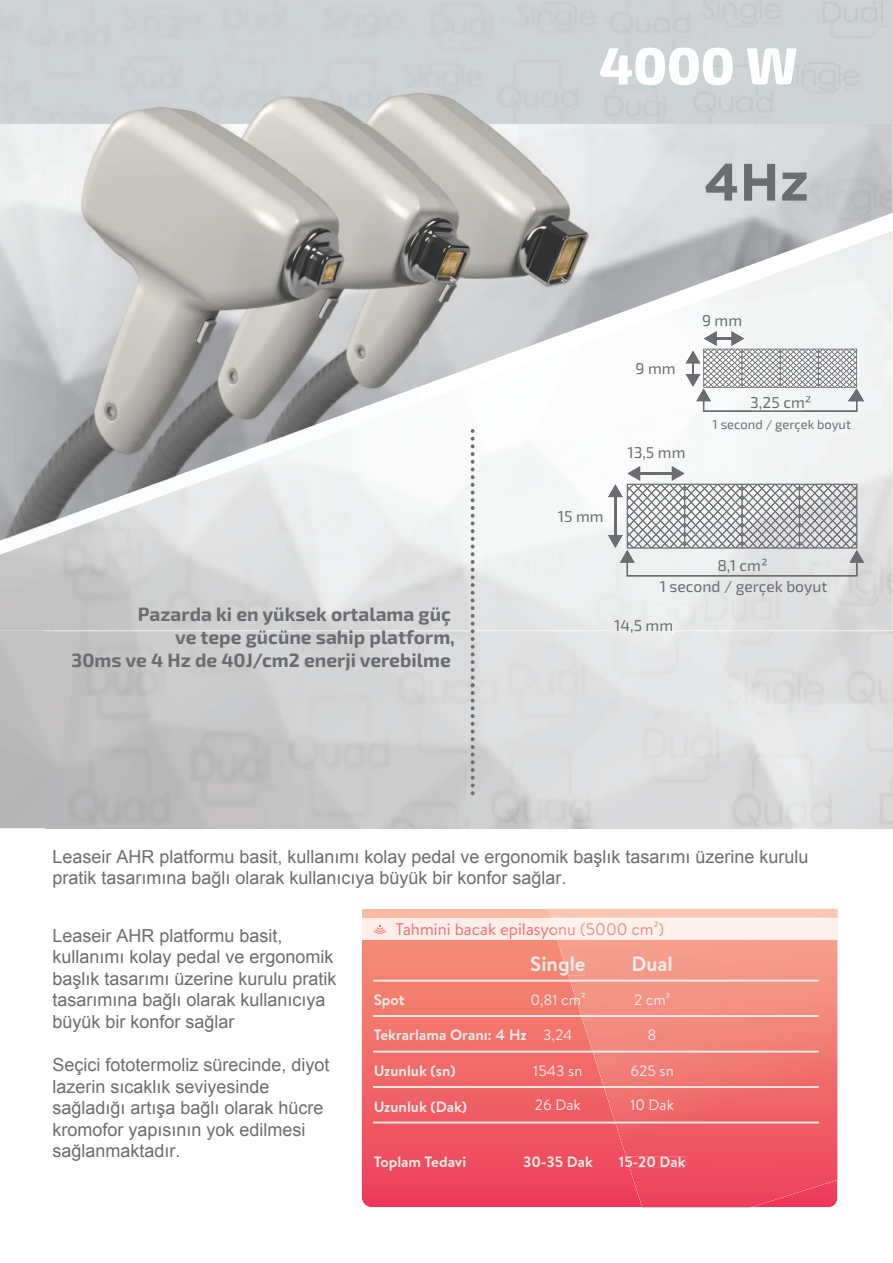
<style>
.page{position:relative;width:893px;height:1263px;background:#fff}
.page>*{position:absolute;margin:0;border:0;box-sizing:border-box;transform-origin:0 0}
.t1{font:800 52.5px "Exo 2";color:#fff}
.t2{font:700 20.7px "Brandon Text";color:#eaeae4}
.t3{font:700 20.7px "Brandon Text";color:#efeee9}
.t4{font:700 19.2px/23.1px "Exo 2";color:#6c6d70;text-align:right}
.t5{font:18px/21.6px "Arial";color:#6c6d70}
.t6{font:16.8px "Brandon Text";color:#f16b71}
.t7{font:15.75px "Exo 2";color:#6c6d70}
.t8{font:700 15px "Brandon Text";color:#eaeae4}
.t9{font:15px "Brandon Text";color:#eaeae4}
.t10{font:700 15px "Brandon Text";color:#e9eae5}
.t11{font:15px "Brandon Text";color:#ecede8}
.t12{font:15px "Brandon Text";color:#ebece7}
.t13{font:15px "Brandon Text";color:#efeee9}
.t14{font:15px "Brandon Text";color:#ecede9}
.t15{font:12.9px "Exo 2";color:#6c6d70}
.s1{color:#f38988}
.s2{color:#efeee9}
.s3{color:#eaeae4}
</style>
<div class="page">
<img style="left:0;top:125px;width:420px;height:311px">
<img style="left:420px;top:125px;width:315px;height:206px">
<img style="left:735px;top:125px;width:158px;height:106px">
<img style="left:420px;top:331px;width:52px;height:49px">
<img style="left:0;top:436px;width:157px;height:94px">
<img style="left:0;top:124px;width:893px;height:1px">
<img style="left:0;top:64px;width:893px;height:60px">
<img style="left:735px;top:231px;width:158px;height:399px">
<img style="left:577px;top:280px;width:159px;height:350px">
<img style="left:472px;top:330px;width:106px;height:300px">
<img style="left:314px;top:380px;width:159px;height:250px">
<img style="left:157px;top:430px;width:158px;height:200px">
<img style="left:52px;top:497px;width:106px;height:133px">
<img style="left:0;top:530px;width:53px;height:100px">
<img style="left:628px;top:447px;width:56px;height:13px">
<img style="left:558px;top:511px;width:44px;height:11px">
<img style="left:660px;top:581px;width:167px;height:15px">
<svg style="left:608px;top:466px;width:256px;height:111px"></svg>
<img style="left:703px;top:315px;width:38px;height:11px">
<img style="left:636px;top:363px;width:38px;height:11px">
<div style="left:713px;top:420px;width:137px;height:12px;background:#f5f7f7"></div>
<svg style="left:685px;top:331px;width:179px;height:81px"></svg>
<img style="left:703px;top:401px;width:154px;height:11px">
<img style="left:696px;top:388px;width:15px;height:13px">
<img style="left:848px;top:388px;width:16px;height:13px">
<img style="left:614px;top:620px;width:58px;height:10px">
<img style="left:600px;top:64px;width:196px;height:21px">
<img style="left:806px;top:164px;width:3px;height:37px">
<img style="left:705px;top:164px;width:101px;height:37px">
<svg style="left:471px;top:429px;width:3px;height:366px"></svg>
<svg style="left:362px;top:940px;width:185px;height:267px;background:#f16769"></svg>
<div style="left:362px;top:917px;width:475px;height:23px;background:#feeee9"></div>
<div style="left:362px;top:909px;width:475px;height:8px;background:#fabaa3"></div>
<svg style="left:374px;top:925px;width:12px;height:9px"></svg>
<hr style="left:373px;top:980px;width:446px;height:1px;background:#eaeae4">
<hr style="left:373px;top:1015px;width:446px;height:2px;background:#eaeae4">
<hr style="left:373px;top:1051px;width:446px;height:1px;background:#eaeae4">
<hr style="left:373px;top:1086px;width:446px;height:2px;background:#eaeae4">
<hr style="left:373px;top:1122px;width:446px;height:1px;background:#eaeae4">
<img style="left:547px;top:908px;width:291px;height:300px">
<img style="left:557px;top:940px;width:280px;height:267px">
<img style="left:550px;top:917px;width:287px;height:23px">
<div style="left:547px;top:909px;width:290px;height:8px;background:#fbc7b3"></div>
<img style="left:551px;top:923px;width:102px;height:16px">
<svg style="left:654px;top:921px;width:9px;height:15px"></svg>
<img style="left:562px;top:956px;width:23px;height:19px">
<svg style="left:574px;top:992px;width:11px;height:15px"></svg>
<img style="left:635px;top:994px;width:30px;height:11px">
<svg style="left:666px;top:992px;width:3px;height:5px"></svg>
<img style="left:724px;top:994px;width:41px;height:13px">
<svg style="left:767px;top:992px;width:3px;height:5px"></svg>
<svg style="left:649px;top:1029px;width:6px;height:11px"></svg>
<img style="left:734px;top:1029px;width:25px;height:14px">
<img style="left:631px;top:1065px;width:42px;height:11px">
<img style="left:726px;top:1065px;width:42px;height:11px">
<img style="left:631px;top:1099px;width:42px;height:11px">
<img style="left:729px;top:1099px;width:36px;height:11px">
<img style="left:626px;top:1156px;width:59px;height:11px">
<img style="left:715px;top:1156px;width:64px;height:11px">
<img style="left:633px;top:956px;width:38px;height:15px">
<img style="left:720px;top:956px;width:47px;height:19px">
<img style="left:570px;top:980px;width:249px;height:1px">
<img style="left:581px;top:1015px;width:238px;height:2px">
<img style="left:592px;top:1051px;width:227px;height:1px">
<img style="left:604px;top:1086px;width:215px;height:2px">
<img style="left:615px;top:1122px;width:204px;height:1px">
<h1 class="t1" style="left:599px;top:36px;width:200px">4000 W</h1>
<p class="t4" style="left:72px;top:604px;width:385px">Pazarda ki en yüksek ortalama güç<br>ve tepe gücüne sahip platform,<br>30ms ve 4 Hz de 40J/cm2 enerji verebilme</p>
<p class="t7" style="left:635px;top:363px;width:42px">9 mm</p>
<p class="t7" style="left:627px;top:447px;width:60px">13,5 mm</p>
<p class="t7" style="left:702px;top:315px;width:42px">9 mm</p>
<p class="t7" style="left:750px;top:397px;width:63px">3,25 cm²</p>
<p class="t15" style="left:713px;top:420px;width:140px">1 second / gerçek boyut</p>
<p class="t7" style="left:558px;top:510px;width:47px">15 mm</p>
<p class="t7" style="left:717px;top:560px;width:52px">8,1 cm²</p>
<p class="t7" style="left:660px;top:581px;width:169px">1 second / gerçek boyut</p>
<p class="t7" style="left:614px;top:620px;width:60px">14,5 mm</p>
<p class="t5" style="left:53px;top:845px;width:757px">Leaseir AHR platformu basit, kullanımı kolay pedal ve ergonomik başlık tasarımı üzerine kurulu pratik tasarımına bağlı olarak kullanıcıya büyük bir konfor sağlar.</p>
<p class="t5" style="left:53px;top:924px;width:285px">Leaseir AHR platformu basit, kullanımı kolay pedal ve ergonomik başlık tasarımı üzerine kurulu pratik tasarımına bağlı olarak kullanıcıya büyük bir konfor sağlar</p>
<p class="t5" style="left:53px;top:1054px;width:278px">Seçici fototermoliz sürecinde, diyot lazerin sıcaklık seviyesinde sağladığı artışa bağlı olarak hücre kromofor yapısının yok edilmesi sağlanmaktadır.</p>
<p class="t6" style="left:396px;top:919px;width:270px">Tahmini bacak epilasy<span class="s1">onu (5000 cm²)</span></p>
<p class="t2" style="left:530px;top:956px;width:57px">Sin<span class="s2">gle</span></p>
<p class="t9" style="left:530px;top:991px;width:57px">0,81 c<span class="s2">m²</span></p>
<p class="t9" style="left:543px;top:1026px;width:31px">3,24</p>
<p class="t9" style="left:533px;top:1062px;width:51px">1543 sn</p>
<p class="t9" style="left:535px;top:1096px;width:47px">26 Dak</p>
<p class="t3" style="left:631px;top:956px;width:43px">Dual</p>
<p class="t13" style="left:634px;top:991px;width:38px">2 cm²</p>
<p class="t14" style="left:648px;top:1026px;width:10px">8</p>
<p class="t11" style="left:630px;top:1062px;width:45px">625 sn</p>
<p class="t12" style="left:630px;top:1096px;width:45px">10 Dak</p>
<p class="t8" style="left:374px;top:994px;width:32px">Spot</p>
<p class="t8" style="left:374px;top:1029px;width:154px">Tekrarlama Oranı: 4 Hz</p>
<p class="t8" style="left:374px;top:1065px;width:83px">Uzunluk (sn)</p>
<p class="t8" style="left:374px;top:1101px;width:95px">Uzunluk (Dak)</p>
<p class="t8" style="left:374px;top:1156px;width:94px">Toplam Tedavi</p>
<p class="t8" style="left:523px;top:1156px;width:71px">30-35 Dak</p>
<p class="t10" style="left:619px;top:1156px;width:68px"><span class="s3">1</span>5-20 Dak</p>
</div>
